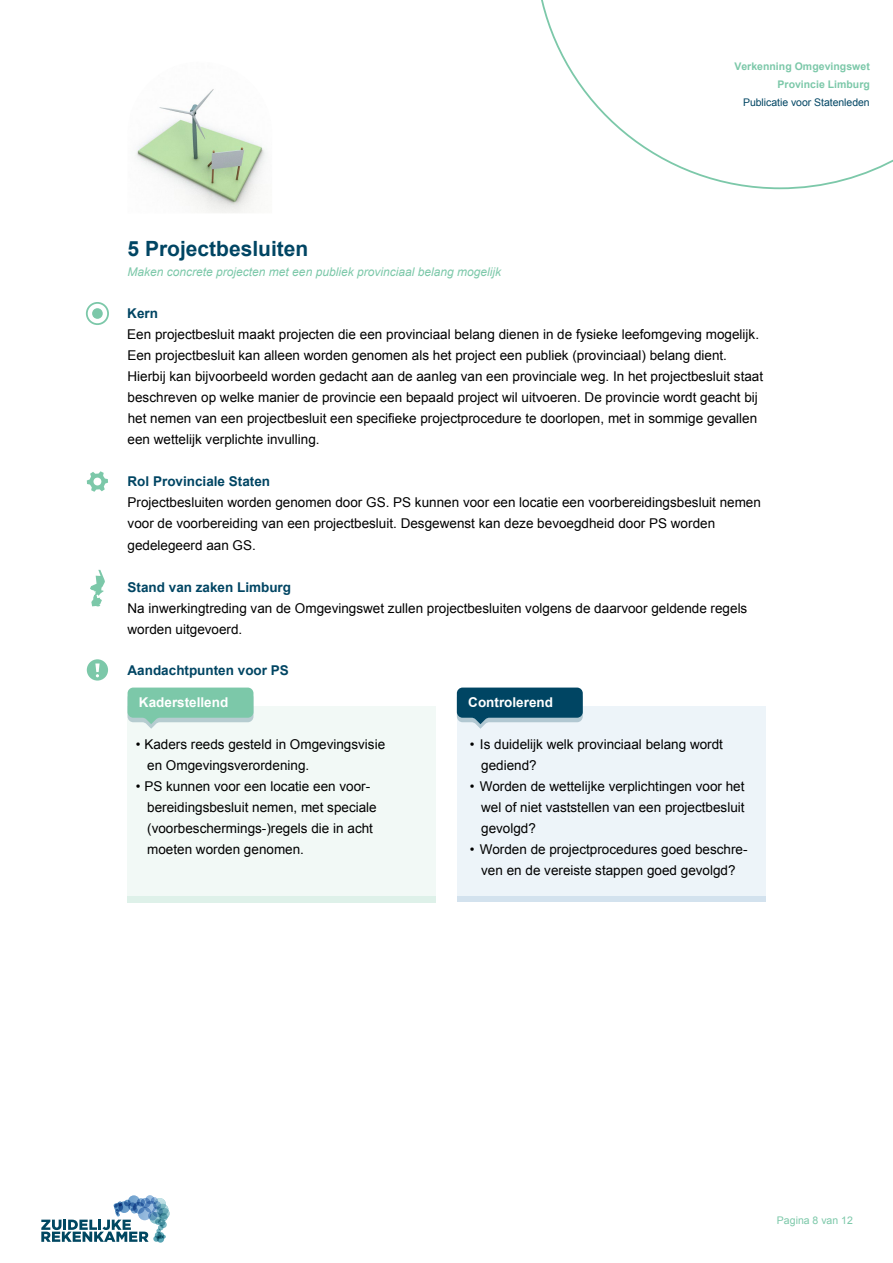
<style>
.page{position:relative;width:893px;height:1263px;background:#fff}
.page>*{position:absolute;margin:0;border:0;box-sizing:border-box;transform-origin:0 0}
.t1{font:700 21px "Arial";color:#004563}
.t2{font:13.5px/21px "Arial";color:#000}
.t3{font:700 13.5px "Arial";color:#004563}
.t4{font:700 13.5px "Arial";color:#fff}
.t5{font:italic 12px "Arial";color:#7cc8a9}
.t6{font:700 10.5px/18px "Arial";color:#7cc8a9;text-align:right}
.t7{font:10.5px "Arial";letter-spacing:-.005em;color:#004563}
.t8{font:10.5px "Arial";color:#7cc8a9}
</style>
<div class="page">
<svg style="left:541px;top:0;width:352px;height:190px"></svg>
<svg style="left:41px;top:1195px;width:129px;height:47px"></svg>
<div style="left:457px;top:713px;width:308px;height:189px;background:#d3e2ee"></div>
<div style="left:457px;top:707px;width:308px;height:189px;background:#edf4f9"></div>
<div style="left:128px;top:714px;width:308px;height:189px;background:#def1e9"></div>
<div style="left:128px;top:707px;width:308px;height:189px;background:#f2f9f6"></div>
<svg style="left:457px;top:687px;width:126px;height:42px"></svg>
<svg style="left:128px;top:687px;width:125px;height:42px;background:#96d0ba"></svg>
<img style="left:135px;top:89px;width:131px;height:124px">
<div style="left:86px;top:302px;width:23px;height:23px;border:2px solid #7cc8a9;border-radius:50%"></div>
<div style="left:92px;top:308px;width:11px;height:11px;background:#7cc8a9;border-radius:50%"></div>
<svg style="left:90px;top:570px;width:15px;height:36px"></svg>
<div style="left:87px;top:659px;width:21px;height:21px;background:#7cc8a9;border-radius:50%"></div>
<svg style="left:95px;top:663px;width:5px;height:14px"></svg>
<svg style="left:87px;top:471px;width:21px;height:21px"></svg>
<p class="t6" style="left:734px;top:58px;width:137px">Verkenning Omgevingswet<br>Provincie Limburg</p>
<h1 class="t1" style="left:128px;top:234px;width:182px">5 Projectbesluiten</h1>
<p class="t5" style="left:128px;top:264px;width:375px">Maken concrete projecten met een publiek provinciaal belang mogelijk</p>
<p class="t7" style="left:743px;top:95px;width:128px">Publicatie voor Statenleden</p>
<p class="t3" style="left:127px;top:305px;width:32px">Kern</p>
<p class="t2" style="left:127px;top:324px;width:637px">Een projectbesluit maakt projecten die een provinciaal belang dienen in de fysieke leefomgeving mogelijk.<br>Een projectbesluit kan alleen worden genomen als het project een publiek (provinciaal) belang dient.<br>Hierbij kan bijvoorbeeld worden gedacht aan de aanleg van een provinciale weg. In het projectbesluit staat beschreven op welke manier de provincie een bepaald project wil uitvoeren. De provincie wordt geacht bij het nemen van een projectbesluit een specifieke projectprocedure te doorlopen, met in sommige gevallen een wettelijk verplichte invulling.</p>
<p class="t3" style="left:128px;top:473px;width:144px">Rol Provinciale Staten</p>
<p class="t2" style="left:128px;top:492px;width:635px">Projectbesluiten worden genomen door GS. PS kunnen voor een locatie een voorbereidingsbesluit nemen voor de voorbereiding van een projectbesluit. Desgewenst kan deze bevoegdheid door PS worden gedelegeerd aan GS.</p>
<p class="t3" style="left:128px;top:578px;width:165px">Stand van zaken Limburg</p>
<p class="t2" style="left:128px;top:597px;width:621px">Na inwerkingtreding van de Omgevingswet zullen projectbesluiten volgens de daarvoor geldende regels worden uitgevoerd.</p>
<p class="t3" style="left:128px;top:662px;width:163px">Aandachtpunten voor PS</p>
<p class="t4" style="left:139px;top:693px;width:91px">Kaderstellend</p>
<p class="t4" style="left:468px;top:693px;width:86px">Controlerend</p>
<p class="t2" style="left:147px;top:734px;width:240px;text-indent:-11px">• Kaders reeds gesteld in Omgevingsvisie en Omgevingsverordening.</p>
<p class="t2" style="left:147px;top:776px;width:231px;text-indent:-11px">• PS kunnen voor een locatie een voor&shy;bereidingsbesluit nemen, met speciale (voorbeschermings-)regels die in acht moeten worden genomen.</p>
<p class="t2" style="left:481px;top:734px;width:243px;text-indent:-11px">• Is duidelijk welk provinciaal belang wordt gediend?</p>
<p class="t2" style="left:481px;top:776px;width:265px;text-align:justify;text-indent:-11px">• Worden de wettelijke verplichtingen voor het wel of niet vaststellen van een projectbesluit gevolgd?</p>
<p class="t2" style="left:470px;top:839px;width:279px;text-align:center">• Worden de projectprocedures goed beschre&shy;ven en de vereiste stappen goed gevolgd?</p>
<p class="t8" style="left:777px;top:1213px;width:77px">Pagina 8 van 12</p>
</div>
